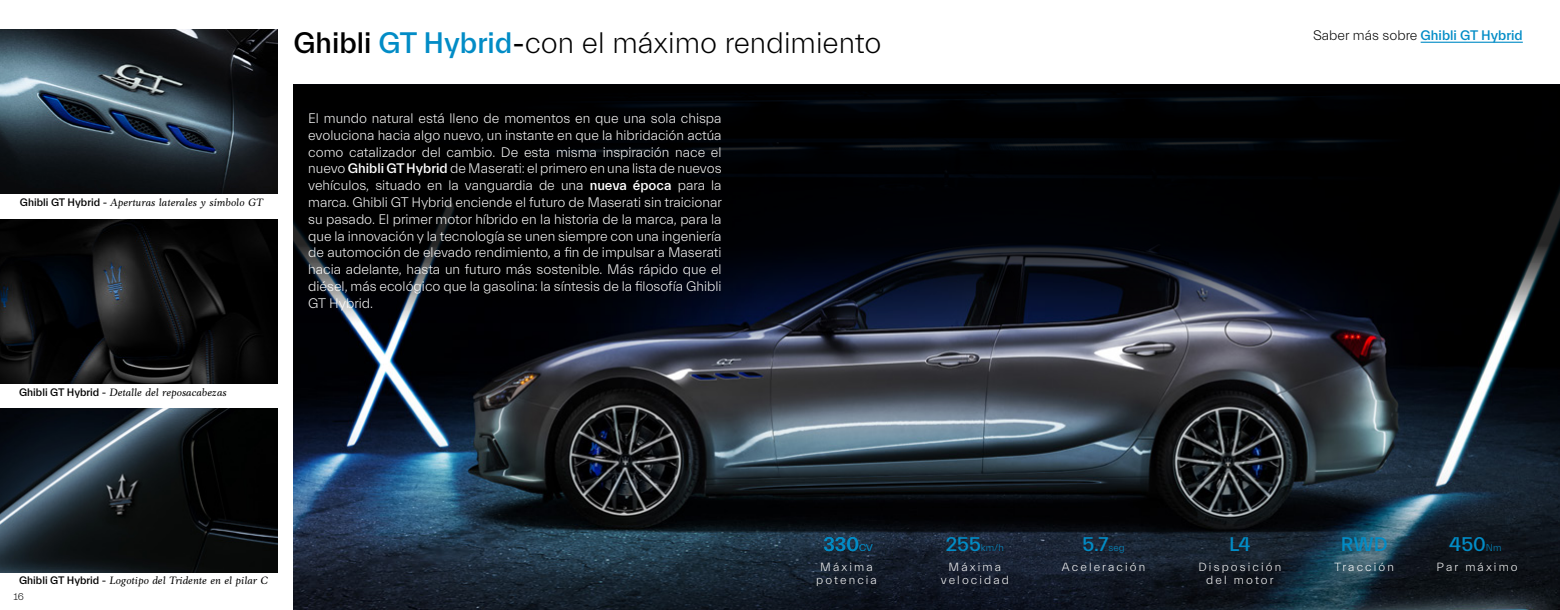
<style>
.page{position:relative;width:1560px;height:610px;background:#fff}
.page>*{position:absolute;margin:0;border:0;box-sizing:border-box;transform-origin:0 0}
.t1{font:300 30px "Everett";color:#000}
.t2{font:500 20px "Everett";color:#028cc6}
.t3{font:300 14px/16.8px "Everett";color:#fff;text-align:justify}
.t4{font:500 14px "Everett";color:#028cc6}
.t5{font:300 12px/13px "Everett";letter-spacing:.175em;color:#fff;text-align:center}
.t6{font:italic 11px "Anko";color:#000}
.t7{font:300 10px "Everett";color:#028cc6}
.t8{font:300 10px "Everett";color:#000}
.s1{font-family:"Everett";font-weight:500;font-style:normal}
.s2{font-weight:500}
.s3{font-weight:500;color:#028cc6}
.s4{font-weight:300;color:#000}
.s5{font-weight:300;font-size:10px}
.s6{font-weight:500;font-size:20px}
</style>
<div class="page">
<img style="left:294px;top:84px;width:1265px;height:525px">
<svg style="left:294px;top:85px;width:1265px;height:240px;background:#04050a"></svg>
<hr style="left:1420px;top:42px;width:102px;height:1px;background:#028cc6">
<img style="left:0;top:29px;width:277px;height:165px">
<img style="left:0;top:219px;width:277px;height:164px">
<img style="left:0;top:408px;width:277px;height:164px">
<p class="t6" style="left:20px;top:197px;width:244px"><span class="s1">Ghibli GT Hybrid -</span> Aperturas laterales y símbolo GT</p>
<p class="t6" style="left:19px;top:386px;width:209px"><span class="s1">Ghibli GT Hybrid -</span> Detalle del reposacabezas</p>
<h1 class="t1" style="left:293px;top:27px;width:589px"><span class="s2">Ghibli</span> <span class="s3">GT Hybrid</span><span class="s2">-</span>con el máximo rendimiento</h1>
<p class="t3" style="left:308px;top:110px;width:415px">El mundo natural está lleno de momentos en que una sola chispa evoluciona hacia algo nuevo, un instante en que la hibridación actúa como catalizador del cambio. De esta misma inspiración nace el nuevo <span class="s2">Ghibli GT Hybrid</span> de Maserati: el primero en una lista de nuevos vehículos, situado en la vanguardia de una <span class="s2">nueva época</span> para la marca. Ghibli GT Hybrid enciende el futuro de Maserati sin traicionar su pasado. El primer motor híbrido en la historia de la marca, para la que la innovación y la tecnología se unen siempre con una ingeniería de automoción de elevado rendimiento, a fin de impulsar a Maserati hacia adelante, hasta un futuro más sostenible. Más rápido que el diésel, más ecológico que la gasolina: la síntesis de la filosofía Ghibli GT Hybrid.</p>
<p class="t4" style="left:1312px;top:28px;width:211px"><span class="s4">Saber más sobre</span> Ghibli GT Hybrid</p>
<p class="t6" style="left:19px;top:574px;width:250px"><span class="s1">Ghibli GT Hybrid -</span> Logotipo del Tridente en el pilar C</p>
<p class="t8" style="left:13px;top:591px;width:12px">16</p>
<h2 class="t2" style="left:823px;top:533px;width:51px">330<span class="s5">CV</span></h2>
<p class="t7" style="left:945px;top:542px;width:60px"><span class="s6">255</span>km/h</p>
<h2 class="t2" style="left:1082px;top:533px;width:44px">5.7<span class="s5">seg</span></h2>
<h2 class="t2" style="left:1228px;top:533px;width:23px">L4</h2>
<h2 class="t2" style="left:1340px;top:533px;width:48px">RWD</h2>
<h2 class="t2" style="left:1448px;top:533px;width:54px">450<span class="s5">Nm</span></h2>
<p class="t5" style="left:816px;top:561px;width:62px">Máxima potencia</p>
<p class="t5" style="left:948px;top:561px;width:54px">Máxima</p>
<p class="t5" style="left:1061px;top:561px;width:85px">Aceleración</p>
<p class="t5" style="left:940px;top:574px;width:70px">velocidad</p>
<p class="t5" style="left:1198px;top:561px;width:84px">Disposición del motor</p>
<p class="t5" style="left:1334px;top:561px;width:61px">Tracción</p>
<p class="t5" style="left:1436px;top:561px;width:83px">Par máximo</p>
</div>
